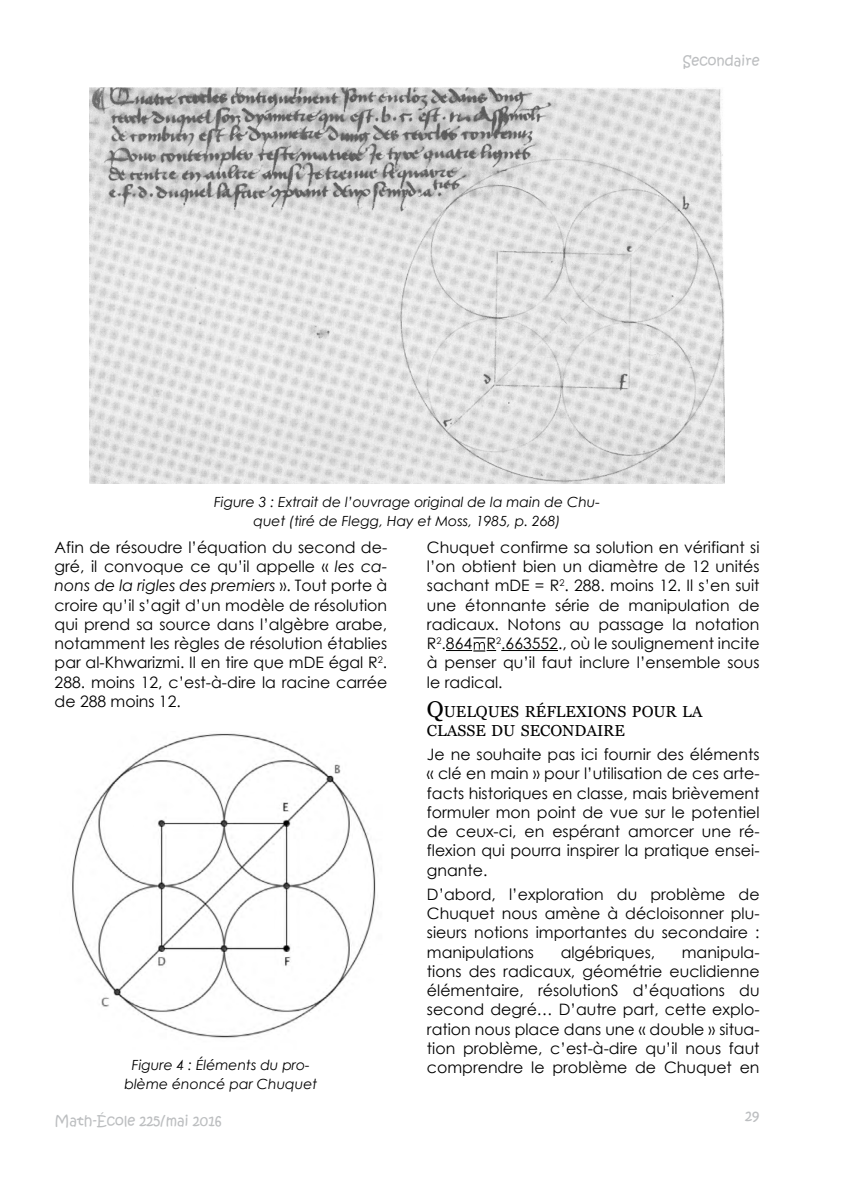
<style>
.page{position:relative;width:844px;height:1191px;background:#fff}
.page>*{position:absolute;margin:0;border:0;box-sizing:border-box;transform-origin:0 0}
.titre_1{font:15.92px/19.2px "Georgia";color:#000}
.texte{font:15.75px/19.2px "Century Gothic";color:#000;text-align:justify}
.légende{font:italic 14px/19.2px "Century Gothic";color:#000;text-align:center}
.t1{font:14px "Kristen ITC";color:#bcbec0}
.s1{font-style:italic}
.s2{font-size:22.75px}
</style>
<div class="page">
<hr style="left:501px;top:650px;width:57px;height:1px;background:#000">
<svg style="left:446px;top:637px;width:50px;height:14px"></svg>
<img style="left:89px;top:88px;width:635px;height:395px">
<img style="left:72px;top:733px;width:304px;height:305px">
<p class="t1" style="left:682px;top:52px;width:78px">Secondaire</p>
<p class="légende" style="left:214px;top:492px;width:387px">Figure 3 : Extrait de l’ouvrage original de la main de Chu&shy;quet (tiré de Flegg, Hay et Moss, 1985, p. 268)</p>
<p class="texte" style="left:55px;top:537px;width:334px">Afin de résoudre l’équation du second de&shy;gré, il convoque ce qu’il appelle « <span class="s1">les ca&shy;nons de la rigles des premiers</span> ». Tout porte à croire qu’il s’agit d’un modèle de résolution qui prend sa source dans l’algèbre arabe, notamment les règles de résolution établies par al-Khwarizmi. Il en tire que mDE égal R<sup>2</sup>.<br>288. moins 12, c’est-à-dire la racine carrée de 288 moins 12.</p>
<p class="texte" style="left:427px;top:537px;width:334px">Chuquet confirme sa solution en vérifiant si l’on obtient bien un diamètre de 12 unités sachant mDE = R<sup>2</sup>. 288. moins 12. Il s’en suit une étonnante série de manipulation de radicaux. Notons au passage la notation R<sup>2</sup>.864 R<sup>2</sup>.663552., où le soulignement incite à penser qu’il faut inclure l’ensemble sous le radical.</p>
<p class="titre_1" style="left:427px;top:702px;width:277px"><span class="s2">Q</span>UELQUES RÉFLEXIONS POUR LA<br>CLASSE DU SECONDAIRE</p>
<p class="texte" style="left:427px;top:744px;width:334px">Je ne souhaite pas ici fournir des éléments « clé en main » pour l’utilisation de ces arte&shy;facts historiques en classe, mais brièvement formuler mon point de vue sur le potentiel de ceux-ci, en espérant amorcer une ré&shy;flexion qui pourra inspirer la pratique ensei&shy;gnante.</p>
<p class="texte" style="left:427px;top:884px;width:334px">D’abord, l’exploration du problème de Chuquet nous amène à décloisonner plu&shy;sieurs notions importantes du secondaire : manipulations</p>
<p class="texte" style="left:560px;top:942px;width:96px">algébriques,</p>
<p class="texte" style="left:427px;top:942px;width:334px;text-indent:255px">manipula&shy;tions des radicaux, géométrie euclidienne élémentaire, résolutionS d’équations du second degré… D’autre part, cette explo&shy;ration nous place dans une « double » situa&shy;tion problème, c’est-à-dire qu’il nous faut comprendre le problème de Chuquet en</p>
<p class="légende" style="left:125px;top:1055px;width:194px">Figure 4 : Éléments du pro&shy;blème énoncé par Chuquet</p>
<p class="t1" style="left:55px;top:1112px;width:168px">Math-École 225/mai 2016</p>
<p class="t1" style="left:745px;top:1107px;width:16px">29</p>
</div>
